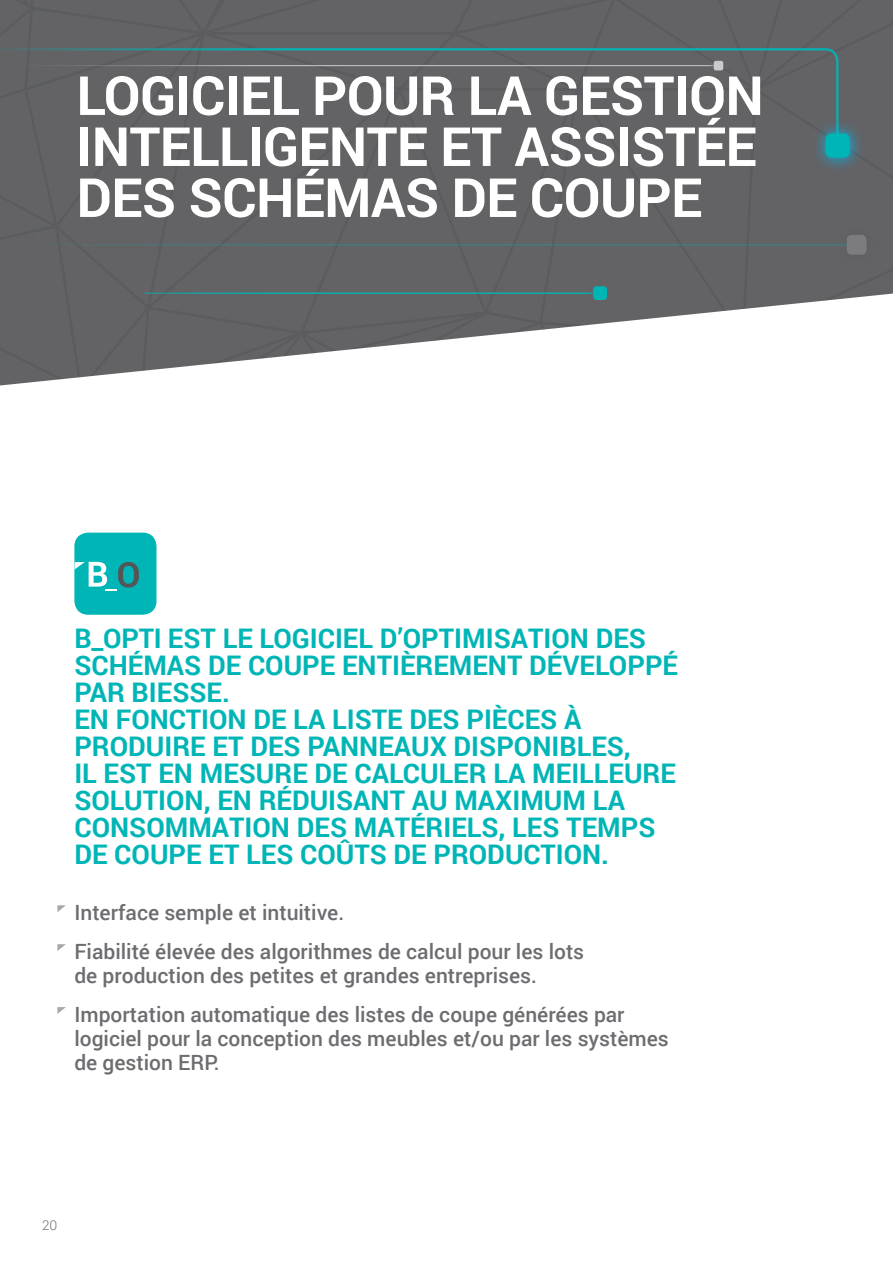
<style>
.page{position:relative;width:893px;height:1263px;background:#fff}
.page>*{position:absolute;margin:0;border:0;box-sizing:border-box;transform-origin:0 0}
.PAG_NERE_-_TITOLO{font:700 54px/51px "Roboto";letter-spacing:-.01em;color:#fff}
.PAG_NERE_-_INTRO_ver{font:700 27px/27px "Roboto";color:#00b5b6}
.PAG_NERE_-_TESTO{font:500 21px/24px "Roboto";color:#6c6d70}
.t1{font:300 13.5px "Roboto";color:#6c6d70}
</style>
<div class="page">
<svg style="left:0;top:0;width:893px;height:386px"></svg>
<div style="left:0;top:47px;width:35px;height:88px;background:#636366"></div>
<svg style="left:848px;top:119px;width:16px;height:53px"></svg>
<div style="left:826px;top:133px;width:24px;height:25px;background:#00b5b6;border-radius:6px"></div>
<hr style="left:0;top:65px;width:714px;height:1px;background:#c9cacc">
<hr style="left:145px;top:292px;width:448px;height:2px;background:#00b5b6">
<div style="left:586px;top:279px;width:28px;height:28px;background:#636366"></div>
<div style="left:593px;top:286px;width:14px;height:14px;background:#00b5b6;border-radius:3px"></div>
<div style="left:838px;top:226px;width:37px;height:38px;background:#626265"></div>
<div style="left:847px;top:235px;width:19px;height:20px;background:#7c7c7f;border-radius:5px"></div>
<div style="left:35px;top:0;width:813px;height:247px;background:#636366"></div>
<div style="left:74px;top:533px;width:82px;height:82px;background:#00b5b6;border-radius:14px"></div>
<svg style="left:74px;top:562px;width:65px;height:29px"></svg>
<svg style="left:57px;top:905px;width:9px;height:7px"></svg>
<svg style="left:57px;top:944px;width:9px;height:7px"></svg>
<svg style="left:57px;top:1007px;width:9px;height:7px"></svg>
<p class="PAG_NERE_-_TITOLO" style="left:77px;top:68px;width:689px">LOGICIEL POUR LA GESTION<br>INTELLIGENTE ET ASSISTÉE<br>DES SCHÉMAS DE COUPE</p>
<p class="PAG_NERE_-_INTRO_ver" style="left:74px;top:624px;width:605px">B_OPTI EST LE LOGICIEL D’OPTIMISATION DES<br>SCHÉMAS DE COUPE ENTIÈREMENT DÉVELOPPÉ<br>PAR BIESSE.</p>
<p class="PAG_NERE_-_INTRO_ver" style="left:74px;top:705px;width:603px">EN FONCTION DE LA LISTE DES PIÈCES À PRODUIRE ET DES PANNEAUX DISPONIBLES,<br>IL EST EN MESURE DE CALCULER LA MEILLEURE SOLUTION, EN RÉDUISANT AU MAXIMUM LA CONSOMMATION DES MATÉRIELS, LES TEMPS DE COUPE ET LES COÛTS DE PRODUCTION.</p>
<p class="PAG_NERE_-_TESTO" style="left:74px;top:899px;width:271px">Interface semple et intuitive.</p>
<p class="PAG_NERE_-_TESTO" style="left:74px;top:938px;width:511px">Fiabilité élevée des algorithmes de calcul pour les lots de production des petites et grandes entreprises.</p>
<p class="PAG_NERE_-_TESTO" style="left:74px;top:1001px;width:596px">Importation automatique des listes de coupe générées par logiciel pour la conception des meubles et/ou par les systèmes de gestion ERP.</p>
<p class="t1" style="left:42px;top:1215px;width:17px">20</p>
</div>
